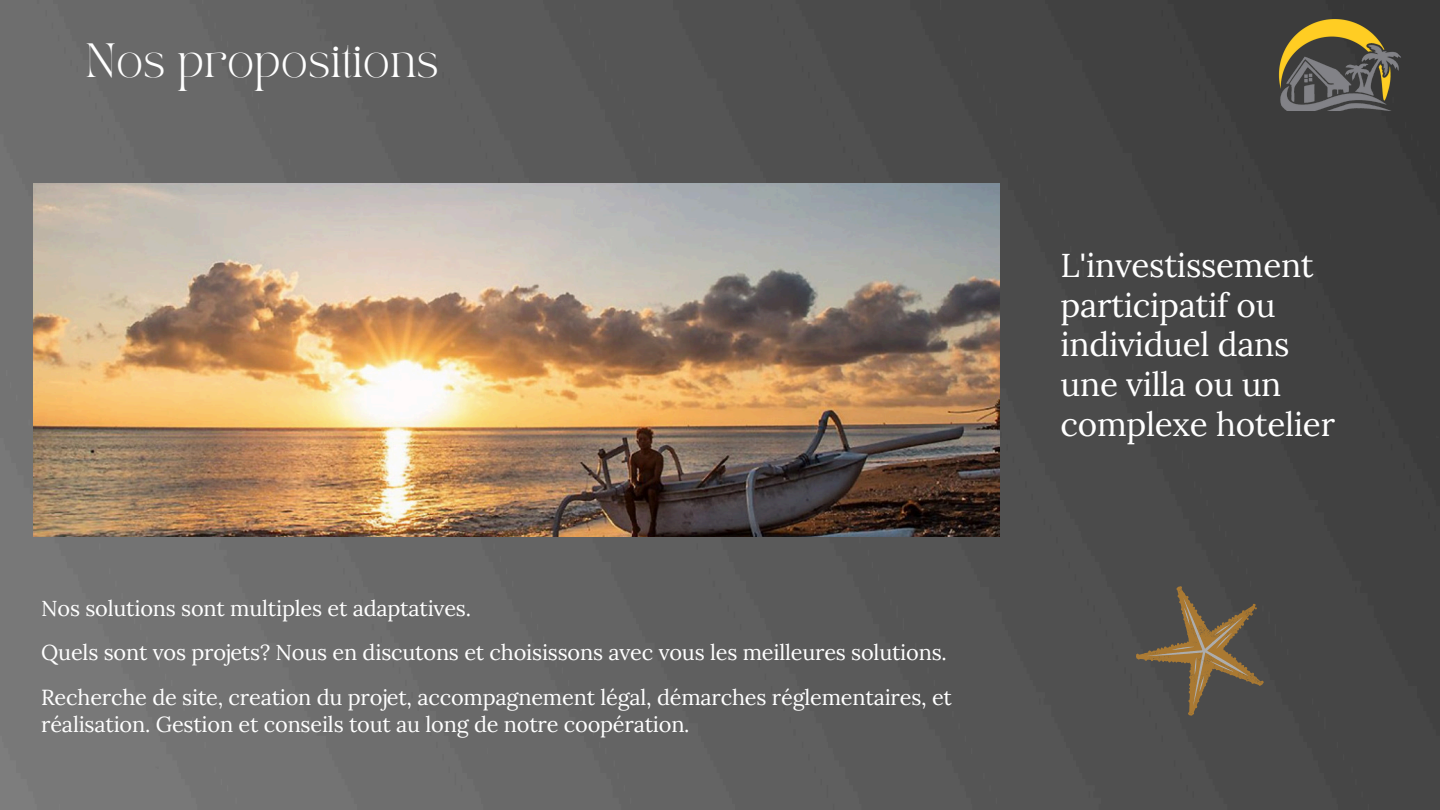
<style>
.page{position:relative;width:1440px;height:810px;background:#fff}
.page>*{position:absolute;margin:0;border:0;box-sizing:border-box;transform-origin:0 0}
.t1{font:33.6px "TAN PEARL Regular";color:#fff}
.t2{font:33.3px/39.7px "Lora";letter-spacing:-.01em;color:#fff}
.t3{font:21.7px "Lora";letter-spacing:-.01em;color:#fff}
</style>
<div class="page">
<img style="left:0;top:0;width:1440px;height:810px">
<img style="left:34px;top:183px;width:966px;height:353px">
<img style="left:1240px;top:19px;width:200px;height:92px">
<svg style="left:1136px;top:586px;width:128px;height:130px;background:#635849"></svg>
<p class="t1" style="left:86px;top:43px;width:355px">Nos propositions</p>
<h1 class="t3" style="left:41px;top:594px;width:431px">Nos solutions sont multiples et adaptatives.</h1>
<p class="t3" style="left:41px;top:639px;width:907px">Quels sont vos projets? Nous en discutons et choisissons avec vous les meilleures solutions.</p>
<p class="t3" style="left:41px;top:683px;width:912px">Recherche de site, creation du projet, accompagnement légal, démarches réglementaires, et</p>
<p class="t3" style="left:41px;top:710px;width:650px">réalisation. Gestion et conseils tout au long de notre coopération.</p>
<p class="t2" style="left:1061px;top:245px;width:276px">L'investissement participatif ou individuel dans une villa ou un complexe hotelier</p>
</div>
